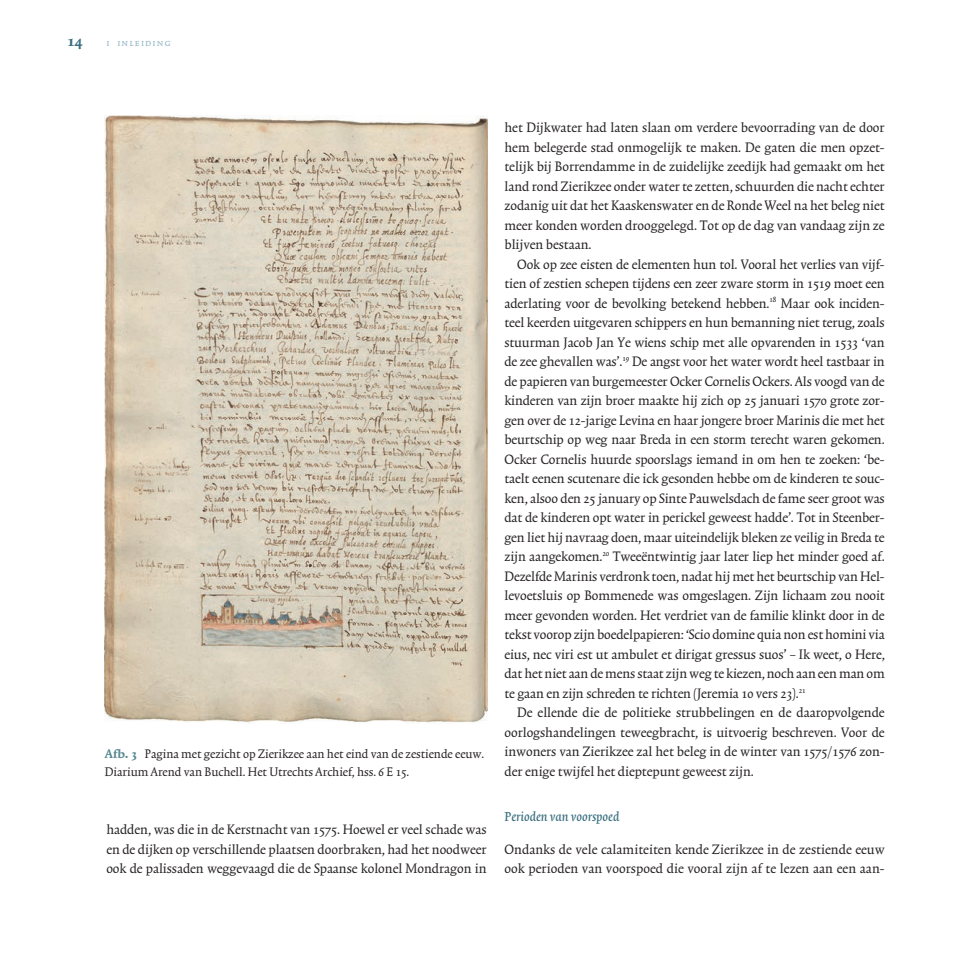
<style>
.page{position:relative;width:957px;height:957px;background:#fff}
.page>*{position:absolute;margin:0;border:0;box-sizing:border-box;transform-origin:0 0}
.t1{font:700 18px "Trinite No 1";color:#396e7f}
.t2{font:16.2px/19.5px "Trinite No 1 Rom Con";color:#231f20;text-align:justify}
.t3{font:16.2px "Trinite No 1 Med Con Ita";color:#396e7f}
.t4{font:14.7px/18px "Trinite No 1 Rom Con";color:#231f20}
.t5{font:11.25px "Trinite No 1 Rom Con Exp";letter-spacing:.1em;color:#8eb2c2}
.s1{font-family:"Trinite No 1";font-weight:700;color:#588890}
</style>
<div class="page">
<img style="left:105px;top:116px;width:383px;height:607px">
<p class="t1" style="left:67px;top:32px;width:17px">14</p>
<p class="t5" style="left:106px;top:37px;width:66px">i inleiding</p>
<p class="t4" style="left:105px;top:745px;width:381px"><span class="s1">Afb. 3</span> Pagina met gezicht op Zierikzee aan het eind van de zestiende eeuw.<br>Diarium Arend van Buchell. Het Utrechts Archief, hss. 6 E 15.</p>
<p class="t2" style="left:106px;top:820px;width:382px">hadden, was die in de Kerstnacht van 1575. Hoewel er veel schade was en de dijken op verschillende plaatsen doorbraken, had het noodweer ook de palissaden weggevaagd die de Spaanse kolonel Mondragon in</p>
<p class="t2" style="left:504px;top:118px;width:382px">het Dijkwater had laten slaan om verdere bevoorrading van de door hem belegerde stad onmogelijk te maken. De gaten die men opzet&shy;telijk bij Borrendamme in de zuidelijke zeedijk had gemaakt om het land rond Zierikzee onder water te zetten, schuurden die nacht echter zodanig uit dat het Kaaskenswater en de Ronde Weel na het beleg niet meer konden worden drooggelegd. Tot op de dag van vandaag zijn ze blijven bestaan.</p>
<p class="t2" style="left:504px;top:255px;width:382px;text-indent:13px">Ook op zee eisten de elementen hun tol. Vooral het verlies van vijf&shy;tien of zestien schepen tijdens een zeer zware storm in 1519 moet een aderlating voor de bevolking betekend hebben.<sup>18</sup> Maar ook inciden&shy;teel keerden uitgevaren schippers en hun bemanning niet terug, zoals stuurman Jacob Jan Ye wiens schip met alle opvarenden in 1533 ‘van de zee ghevallen was’.<sup>19</sup> De angst voor het water wordt heel tastbaar in de papieren van burgemeester Ocker Cornelis Ockers. Als voogd van de kinderen van zijn broer maakte hij zich op 25 januari 1570 grote zor&shy;gen over de 12-jarige Levina en haar jongere broer Marinis die met het beurtschip op weg naar Breda in een storm terecht waren gekomen.<br>Ocker Cornelis huurde spoorslags iemand in om hen te zoeken: ‘be&shy;taelt eenen scutenare die ick gesonden hebbe om de kinderen te souc&shy;ken, alsoo den 25 january op Sinte Pauwelsdach de fame seer groot was dat de kinderen opt water in perickel geweest hadde’. Tot in Steenber&shy;gen liet hij navraag doen, maar uiteindelijk bleken ze veilig in Breda te zijn aangekomen.<sup>20</sup> Tweeëntwintig jaar later liep het minder goed af.<br>Dezelfde Marinis verdronk toen, nadat hij met het beurtschip van Hel&shy;levoetsluis op Bommenede was omgeslagen. Zijn lichaam zou nooit meer gevonden worden. Het verdriet van de familie klinkt door in de tekst voorop zijn boedelpapieren: ‘Scio domine quia non est homini via eius, nec viri est ut ambulet et dirigat gressus suos’ – Ik weet, o Here, dat het niet aan de mens staat zijn weg te kiezen, noch aan een man om te gaan en zijn schreden te richten (Jeremia 10 vers 23).<sup>21</sup></p>
<p class="t2" style="left:504px;top:703px;width:382px;text-indent:13px">De ellende die de politieke strubbelingen en de daaropvolgende oorlogshandelingen teweegbracht, is uitvoerig beschreven. Voor de inwoners van Zierikzee zal het beleg in de winter van 1575/1576 zon&shy;der enige twijfel het dieptepunt geweest zijn.</p>
<p class="t3" style="left:504px;top:808px;width:116px">Perioden van voorspoed</p>
<p class="t2" style="left:504px;top:840px;width:382px">Ondanks de vele calamiteiten kende Zierikzee in de zestiende eeuw ook perioden van voorspoed die vooral zijn af te lezen aan een aan-</p>
</div>
